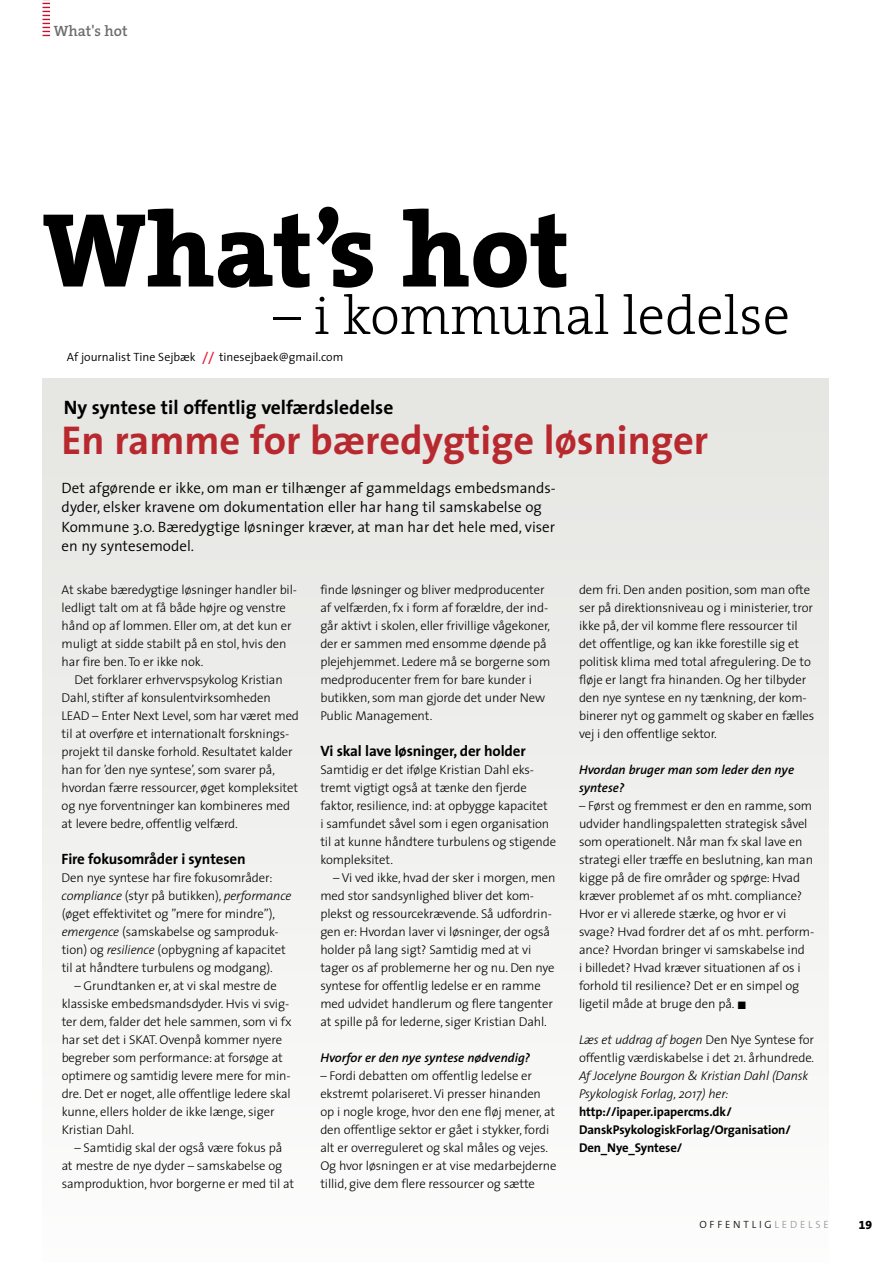
<style>
.page{position:relative;width:893px;height:1263px;background:#fff}
.page>*{position:absolute;margin:0;border:0;box-sizing:border-box;transform-origin:0 0}
.t1{font:800 106.35px "The Serif";color:#000}
.t2{font:300 54.6px "The Serif";color:#000}
.t3{font:700 40.5px "The Sans";color:#b8292f}
.t4{font:700 19.5px "The Sans";color:#000}
.t5{font:300 15px/19.5px "The Sans";color:#000}
.t6{font:700 15px "The Sans";letter-spacing:-.01em;color:#000}
.t7{font:600 15px "The Serif";color:#6d6e71}
.t8{font:300 12.75px/18px "The Sans";letter-spacing:-.01em;color:#000}
.t9{font:italic 300 12.75px/18px "The Sans";letter-spacing:-.01em;color:#000}
.t10{font:700 12.75px/18px "The Sans";letter-spacing:-.01em;color:#000}
.t11{font:italic 600 12.75px/18px "The Sans";color:#000}
.t12{font:300 12px "The Sans";color:#000}
.t13{font:12px "The Sans Extra Bold Expert";color:#000}
.t14{font:300 10.5px "The Sans";letter-spacing:.27em;color:#000}
.s1{font-size:18px;color:#e71939}
.s2{font-style:italic}
.s3{font-style:normal}
.s4{color:#939598}
</style>
<div class="page">
<hr style="left:0;top:420px;width:1px;height:843px;background:#dae6f1">
<div style="left:440px;top:378px;width:389px;height:885px;background:#f0f0ef"></div>
<div style="left:43px;top:378px;width:397px;height:885px;background:#f0f0ef"></div>
<svg style="left:43px;top:0;width:7px;height:36px"></svg>
<p class="t7" style="left:54px;top:19px;width:76px">What's hot</p>
<h1 class="t1" style="left:43px;top:161px;width:529px">What’s hot</h1>
<h2 class="t2" style="left:273px;top:270px;width:518px">– i kommunal ledelse</h2>
<p class="t12" style="left:67px;top:347px;width:278px">Af journalist Tine Sejbæk <span class="s1">//</span> tinesejbaek@gmail.com</p>
<h3 class="t4" style="left:64px;top:391px;width:331px">Ny syntese til offentlig velfærdsledelse</h3>
<h3 class="t3" style="left:62px;top:406px;width:648px">En ramme for bæredygtige løsninger</h3>
<p class="t5" style="left:62px;top:477px;width:496px">Det afgørende er ikke, om man er tilhænger af gammeldags embedsmands&shy;dyder, elsker kravene om dokumentation eller har hang til samskabelse og Kommune 3.0. Bæredygtige løsninger kræver, at man har det hele med, viser en ny syntesemodel.</p>
<p class="t8" style="left:62px;top:580px;width:237px">At skabe bæredygtige løsninger handler bil&shy;ledligt talt om at få både højre og venstre hånd op af lommen. Eller om, at det kun er muligt at sidde stabilt på en stol, hvis den har fire ben. To er ikke nok.</p>
<p class="t8" style="left:62px;top:670px;width:239px;text-indent:13px">Det forklarer erhvervspsykolog Kristian Dahl, stifter af konsulentvirksomheden LEAD – Enter Next Level, som har været med til at overføre et internationalt forsknings&shy;projekt til danske forhold. Resultatet kalder han for ’den nye syntese’, som svarer på, hvordan færre ressourcer, øget kompleksitet og nye forventninger kan kombineres med at levere bedre, offentlig velfærd.</p>
<p class="t6" style="left:62px;top:846px;width:185px">Fire fokusområder i syntesen</p>
<p class="t8" style="left:62px;top:868px;width:231px">Den nye syntese har fire fokusområder: <span class="s2">compliance</span> (styr på butikken), <span class="s2">performance </span>(øget effektivitet og ”mere for mindre”), <span class="s2">emergence</span> (samskabelse og samproduk&shy;tion) og <span class="s2">resilience</span> (opbygning af kapacitet til at håndtere turbulens og modgang).</p>
<p class="t8" style="left:62px;top:976px;width:232px;text-indent:13px">– Grundtanken er, at vi skal mestre de klassiske embedsmandsdyder. Hvis vi svig&shy;ter dem, falder det hele sammen, som vi fx har set det i SKAT. Ovenpå kommer nyere begreber som performance: at forsøge at optimere og samtidig levere mere for min&shy;dre. Det er noget, alle offentlige ledere skal kunne, ellers holder de ikke længe, siger Kristian Dahl.</p>
<p class="t8" style="left:62px;top:1138px;width:234px;text-indent:13px">– Samtidig skal der også være fokus på at mestre de nye dyder – samskabelse og samproduktion, hvor borgerne er med til at</p>
<p class="t8" style="left:320px;top:580px;width:231px">finde løsninger og bliver medproducenter af velfærden, fx i form af forældre, der ind&shy;går aktivt i skolen, eller frivillige vågekoner, der er sammen med ensomme døende på plejehjemmet. Ledere må se borgerne som medproducenter frem for bare kunder i butikken, som man gjorde det under New Public Management.</p>
<p class="t6" style="left:320px;top:738px;width:207px">Vi skal lave løsninger, der holder</p>
<p class="t8" style="left:320px;top:760px;width:237px">Samtidig er det ifølge Kristian Dahl eks&shy;tremt vigtigt også at tænke den fjerde faktor, resilience, ind: at opbygge kapacitet<br>i samfundet såvel som i egen organisation til at kunne håndtere turbulens og stigende kompleksitet.</p>
<p class="t8" style="left:320px;top:868px;width:237px;text-indent:13px">– Vi ved ikke, hvad der sker i morgen, men med stor sandsynlighed bliver det kom&shy;plekst og ressourcekrævende. Så udfordrin&shy;gen er: Hvordan laver vi løsninger, der også holder på lang sigt? Samtidig med at vi tager os af problemerne her og nu. Den nye syntese for offentlig ledelse er en ramme med udvidet handlerum og flere tangenter at spille på for lederne, siger Kristian Dahl.</p>
<p class="t11" style="left:320px;top:1048px;width:211px">Hvorfor er den nye syntese nødvendig?</p>
<p class="t8" style="left:320px;top:1066px;width:238px">– Fordi debatten om offentlig ledelse er ekstremt polariseret. Vi presser hinanden op i nogle kroge, hvor den ene fløj mener, at den offentlige sektor er gået i stykker, fordi alt er overreguleret og skal måles og vejes.<br>Og hvor løsningen er at vise medarbejderne tillid, give dem flere ressourcer og sætte</p>
<p class="t8" style="left:579px;top:580px;width:237px">dem fri. Den anden position, som man ofte ser på direktionsniveau og i ministerier, tror ikke på, der vil komme flere ressourcer til det offentlige, og kan ikke forestille sig et politisk klima med total afregulering. De to fløje er langt fra hinanden. Og her tilbyder den nye syntese en ny tænkning, der kom&shy;binerer nyt og gammelt og skaber en fælles vej i den offentlige sektor.</p>
<p class="t11" style="left:579px;top:760px;width:217px">Hvordan bruger man som leder den nye syntese?</p>
<p class="t8" style="left:579px;top:796px;width:237px">– Først og fremmest er den en ramme, som udvider handlingspaletten strategisk såvel som operationelt. Når man fx skal lave en strategi eller træffe en beslutning, kan man kigge på de fire områder og spørge: Hvad kræver problemet af os mht. compliance?<br>Hvor er vi allerede stærke, og hvor er vi svage? Hvad fordrer det af os mht. perform&shy;ance? Hvordan bringer vi samskabelse ind<br>i billedet? Hvad kræver situationen af os i forhold til resilience? Det er en simpel og ligetil måde at bruge den på. ■</p>
<p class="t9" style="left:579px;top:1030px;width:237px">Læs et uddrag af bogen <span class="s3">Den Nye Syntese for offentlig værdiskabelse i det 21. århundrede</span>.<br>Af Jocelyne Bourgon &amp; Kristian Dahl (Dansk Psykologisk Forlag, 2017) her:</p>
<p class="t10" style="left:579px;top:1103px;width:213px">http://ipaper.ipapercms.dk/<br>DanskPsykologiskForlag/Organisation/<br>Den_Nye_Syntese/</p>
<p class="t14" style="left:699px;top:1216px;width:131px">OFFENTLIG<span class="s4">LEDELSE</span></p>
<p class="t13" style="left:859px;top:1215px;width:15px">19</p>
</div>
